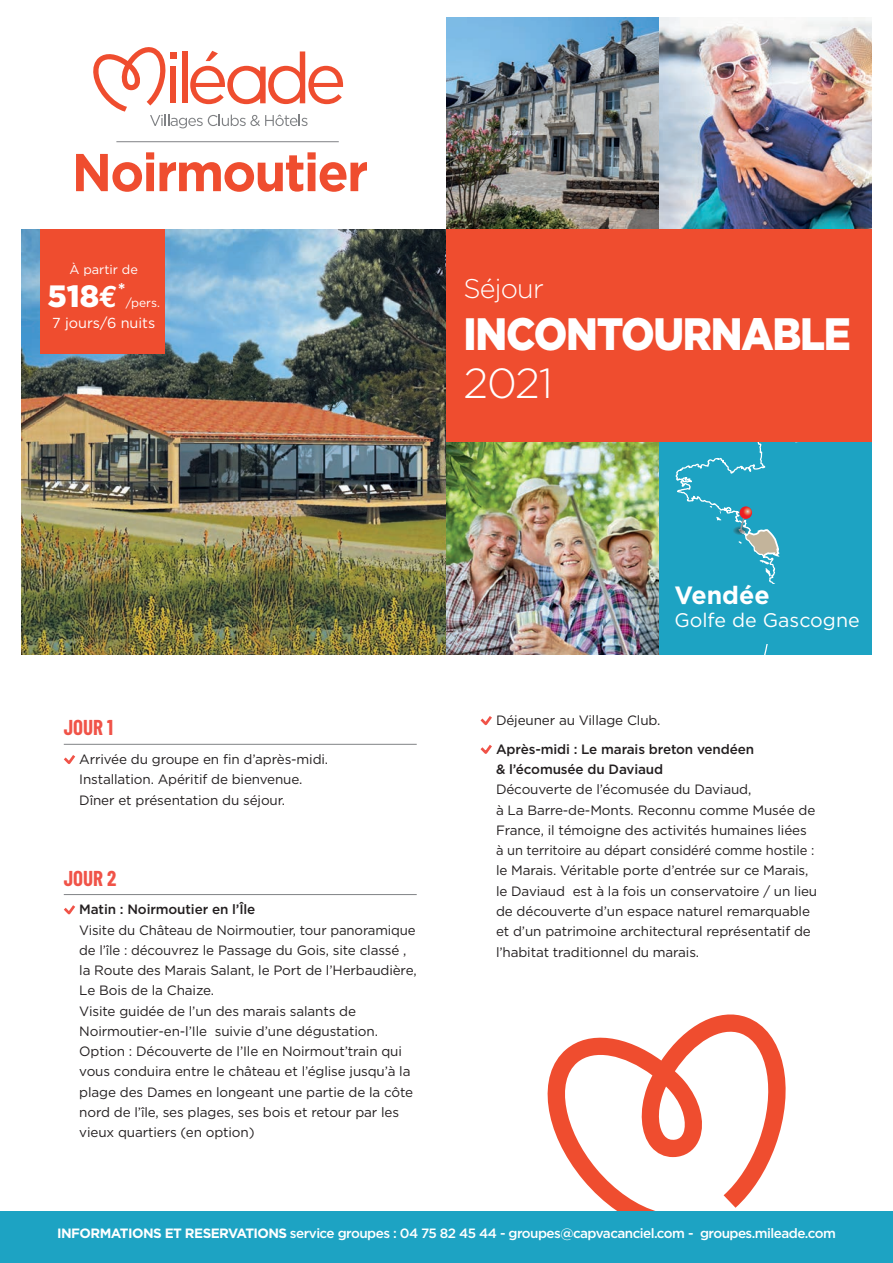
<style>
.page{position:relative;width:893px;height:1263px;background:#fff}
.page>*{position:absolute;margin:0;border:0;box-sizing:border-box;transform-origin:0 0}
.t1{font:700 53.25px "Gotham";letter-spacing:-.035em;color:#ef4d2f;scale:.96 1}
.t2{font:900 45.3px "Gotham";letter-spacing:-.03em;color:#fff;scale:.89 1}
.t3{font:300 42px "Gotham";color:#fff}
.t4{font:900 30.9px "Gotham";color:#fff}
.t5{font:300 27px "Gotham";letter-spacing:-.03em;color:#fff}
.t6{font:700 25.05px "Gotham";color:#fff}
.t7{font:700 21px "Barlow Condensed";color:#f05348}
.t8{font:19.65px "Gotham";color:#fff}
.t9{font:14.4px "Gotham";color:#fff}
.t10{font:13.5px/20.2px "Gotham";letter-spacing:-.01em;color:#231f20}
.t11{font:500 13.5px "Gotham";letter-spacing:-.04em;color:#fff}
.t12{font:500 13.5px/20.2px "Gotham";letter-spacing:-.01em;color:#231f20}
.t13{font:12.75px "Gotham";color:#fff}
.t14{font:12px "Gotham";color:#fff}
.s1{font-family:"Euro Mono";font-weight:700}
.s2{font-weight:700}
</style>
<div class="page">
<svg style="left:536px;top:1014px;width:260px;height:198px"></svg>
<img style="left:21px;top:230px;width:425px;height:212px">
<img style="left:21px;top:442px;width:638px;height:213px">
<img style="left:446px;top:17px;width:426px;height:213px">
<div style="left:446px;top:230px;width:426px;height:212px;background:#ef4d2f"></div>
<div style="left:41px;top:230px;width:124px;height:124px;background:#ef4d2f"></div>
<hr style="left:64px;top:744px;width:353px;height:1px;background:#808285">
<hr style="left:64px;top:894px;width:353px;height:1px;background:#808285">
<svg style="left:64px;top:755px;width:12px;height:9px"></svg>
<svg style="left:64px;top:905px;width:12px;height:10px"></svg>
<svg style="left:480px;top:716px;width:12px;height:10px"></svg>
<svg style="left:480px;top:744px;width:12px;height:10px"></svg>
<svg style="left:93px;top:47px;width:250px;height:81px"></svg>
<hr style="left:116px;top:141px;width:223px;height:1px;background:#808285">
<div style="left:0;top:1212px;width:893px;height:51px;background:#1da3c3"></div>
<div style="left:659px;top:442px;width:213px;height:213px;background:#1da3c3"></div>
<svg style="left:676px;top:442px;width:122px;height:213px"></svg>
<div style="left:674px;top:584px;width:194px;height:60px;background:#1da3c3"></div>
<h1 class="t1" style="left:72px;top:137px;width:310px">Noirmoutier</h1>
<p class="t13" style="left:70px;top:261px;width:70px">À partir de</p>
<h3 class="t4" style="left:47px;top:275px;width:80px">518<span class="s1">€</span><sup>*</sup></h3>
<p class="t14" style="left:126px;top:295px;width:36px">/pers.</p>
<p class="t9" style="left:52px;top:313px;width:105px">7 jours/6 nuits</p>
<h3 class="t5" style="left:463px;top:271px;width:82px">Séjour</h3>
<h2 class="t2" style="left:463px;top:303px;width:437px">INCONTOURNABLE</h2>
<h3 class="t3" style="left:463px;top:356px;width:91px">2021</h3>
<h3 class="t7" style="left:64px;top:713px;width:51px">JOUR 1</h3>
<p class="t10" style="left:79px;top:749px;width:250px">Arrivée du groupe en fin d’après-midi.<br>Installation. Apéritif de bienvenue.<br>Dîner et présentation du séjour.</p>
<h3 class="t7" style="left:64px;top:863px;width:54px">JOUR 2</h3>
<p class="t12" style="left:79px;top:899px;width:178px">Matin : Noirmoutier en l’Île</p>
<p class="t10" style="left:79px;top:919px;width:339px">Visite du Château de Noirmoutier, tour panoramique de l’île : découvrez le Passage du Gois, site classé , la Route des Marais Salant, le Port de l’Herbaudière, Le Bois de la Chaize.<br>Visite guidée de l’un des marais salants de Noirmoutier-en-l’Ile suivie d’une dégustation.<br>Option : Découverte de l’Ile en Noirmout’train qui vous conduira entre le château et l’église jusqu’à la plage des Dames en longeant une partie de la côte nord de l’île, ses plages, ses bois et retour par les vieux quartiers (en option)</p>
<h3 class="t6" style="left:674px;top:579px;width:97px">Vendée</h3>
<h3 class="t8" style="left:674px;top:608px;width:187px">Golfe de Gascogne</h3>
<p class="t10" style="left:496px;top:710px;width:166px">Déjeuner au Village Club.</p>
<p class="t12" style="left:496px;top:739px;width:260px">Après-midi : Le marais breton vendéen &amp; l’écomusée du Daviaud</p>
<p class="t10" style="left:496px;top:779px;width:323px">Découverte de l’écomusée du Daviaud,<br>à La Barre-de-Monts. Reconnu comme Musée de France, il témoigne des activités humaines liées à un territoire au départ considéré comme hostile : le Marais. Véritable porte d’entrée sur ce Marais, le Daviaud est à la fois un conservatoire / un lieu de découverte d’un espace naturel remarquable et d’un patrimoine architectural représentatif de l’habitat traditionnel du marais.</p>
<p class="t11" style="left:57px;top:1224px;width:780px"><span class="s2">INFORMATIONS ET RESERVATIONS</span> service groupes : 04 75 82 45 44 - groupes@capvacanciel.com - groupes.mileade.com</p>
</div>
